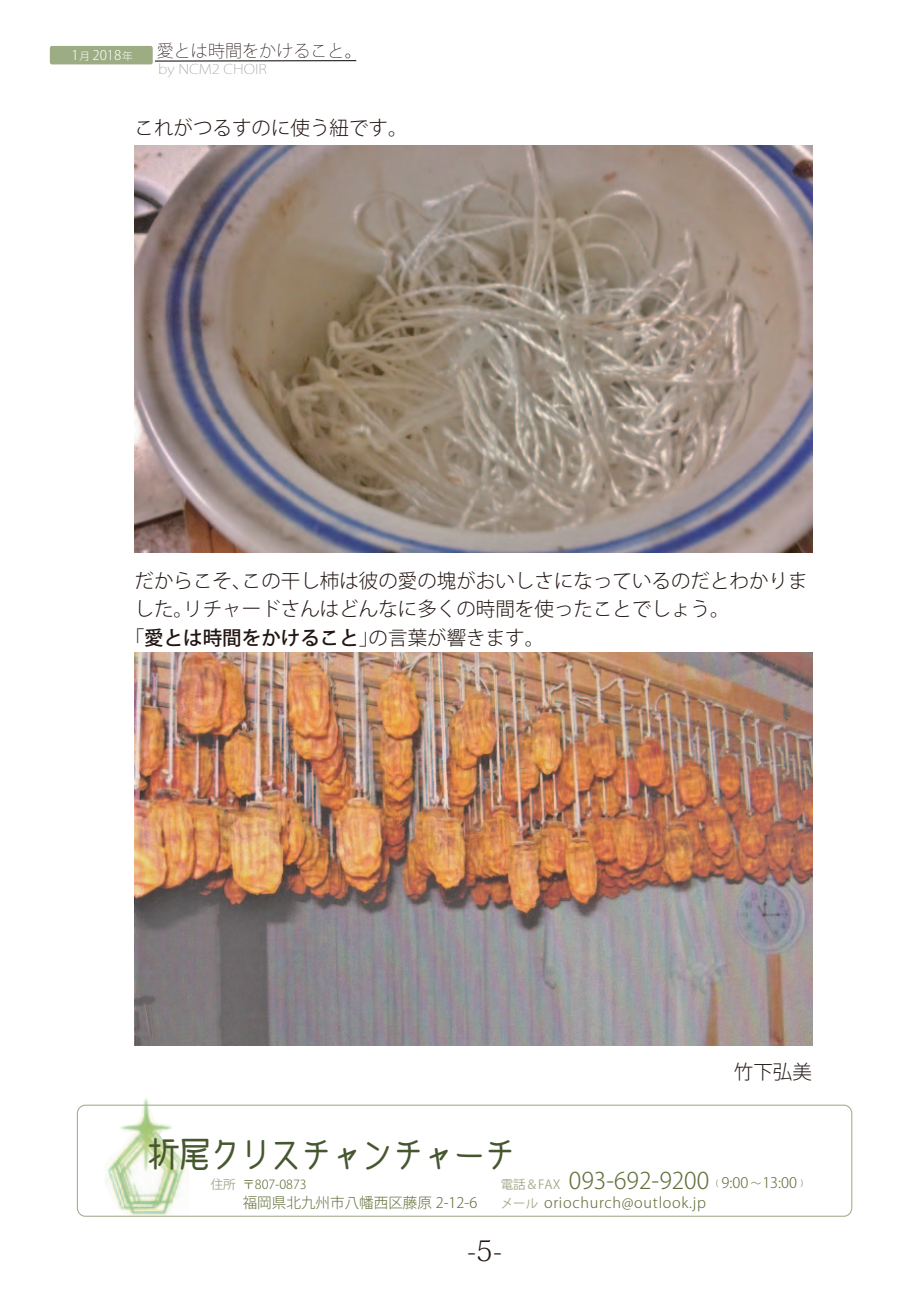
<style>
.page{position:relative;width:919px;height:1289px;background:#fff}
.page>*{position:absolute;margin:0;border:0;box-sizing:border-box;transform-origin:0 0}
.t1{font:34.35px "cinecaption";letter-spacing:-.1em;color:#46572f}
.t2{font:200 28.5px "Koz Min Pr 6 N";color:#221612}
.t3{font:300 22.95px "Koz Go Pro";color:#61703a}
.t4{font:300 19.5px "Koz Go Pro";color:#221612}
.t5{font:300 19.5px "Koz Go Pro";color:#211814}
.t6{font:200 17.1px "Koz Go Pro";color:#221612}
.t7{font:300 14.55px "Koz Go Pro";letter-spacing:.05em;color:#61703a}
.t8{font:300 14.55px "Koz Go Pro";color:#61703a}
.t9{font:300 14.55px "Koz Go Pro";letter-spacing:.025em;color:#61703a}
.t10{font:200 13.35px "Koz Go Pro";color:#9b9da0;scale:1.15 1}
.t11{font:300 13.35px "Koz Go Pro";color:#fff}
.t12{font:300 12.45px "Koz Go Pro";color:#61703a}
.t13{font:300 10.35px "Koz Go Pro";color:#61703a}
.t14{font:300 8.25px "Koz Go Pro";color:#61703a}
.s1{font-size:10.65px}
.s2{font-weight:500}
.s3{font-weight:400;color:#a1aa8a}
.s4{font-weight:400;font-size:12.45px;color:#a1aa8a}
</style>
<div class="page">
<img style="left:105px;top:1097px;width:84px;height:117px">
<div style="left:77px;top:1104px;width:775px;height:112px;border:1px solid #a1aa8a;border-radius:8px"></div>
<img style="left:134px;top:145px;width:678px;height:407px">
<img style="left:134px;top:652px;width:678px;height:393px">
<div style="left:50px;top:46px;width:103px;height:18px;background:#9cac83;border-radius:2px"></div>
<hr style="left:155px;top:60px;width:201px;height:1px;background:#000">
<p class="t11" style="left:71px;top:46px;width:63px">1<span class="s1">月</span> 2018<span class="s1">年</span></p>
<p class="t6" style="left:157px;top:39px;width:206px">愛とは時間をかけること。</p>
<p class="t10" style="left:158px;top:60px;width:96px">by NCM2 CHOIR</p>
<p class="t4" style="left:134px;top:115px;width:275px">これがつるすのに使う紐です。</p>
<p class="t4" style="left:134px;top:567px;width:674px">だからこそ、この干し柿は彼の愛の塊がおいしさになっているのだとわかりま</p>
<p class="t4" style="left:134px;top:596px;width:596px">した。リチャードさんはどんなに多くの時間を使ったことでしょう。</p>
<p class="t4" style="left:125px;top:624px;width:421px">「<span class="s2">愛とは時間をかけること</span>」の言葉が響きます。</p>
<p class="t5" style="left:733px;top:1058px;width:79px">竹下弘美</p>
<h1 class="t1" style="left:147px;top:1135px;width:372px">折尾クリスチャンチャーチ</h1>
<p class="t12" style="left:211px;top:1176px;width:97px"><span class="s3">住所</span>〒807-0873</p>
<p class="t3" style="left:500px;top:1165px;width:210px"><span class="s4">電話＆FAX</span> 093-692-9200</p>
<p class="t8" style="left:243px;top:1192px;width:236px">福岡県北九州市八幡西区藤原 2-12-6</p>
<p class="t7" style="left:500px;top:1193px;width:207px"><span class="s4">メール</span> oriochurch@outlook.jp</p>
<p class="t9" style="left:721px;top:1173px;width:77px">9:00 13:00</p>
<p class="t14" style="left:715px;top:1177px;width:89px">(　　　 　　　　　 )</p>
<p class="t13" style="left:750px;top:1176px;width:12px">～</p>
<h2 class="t2" style="left:467px;top:1234px;width:37px">-5-</h2>
</div>
